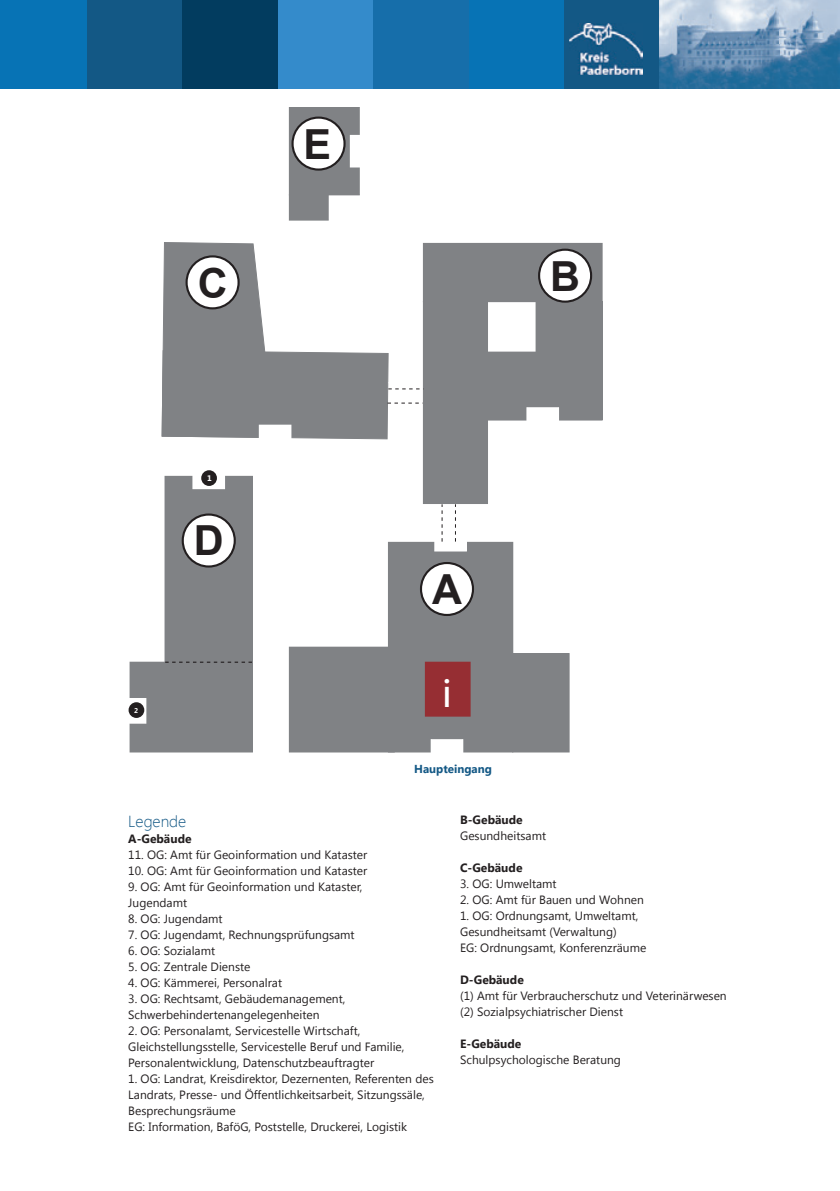
<style>
.page{position:relative;width:840px;height:1191px;background:#fff}
.page>*{position:absolute;margin:0;border:0;box-sizing:border-box;transform-origin:0 0}
.t1{font:41.6px "Myriad Pro";color:#fff}
.t2{font:700 41.4px "Arial";color:#231f20}
.t3{font:300 16px "Segoe UI";color:#135885}
.t4{font:12px/16px "Segoe UI";color:#231f20}
.t5{font:700 12px "Segoe UI";color:#231f20}
.t6{font:700 11.6px "Segoe UI";color:#135885}
.t7{font:700 8px "Segoe UI";color:#fff}
.t8{font:700 7px "Segoe UI";color:#fff}
</style>
<div class="page">
<div style="left:87px;top:0;width:95px;height:88px;background:#135885"></div>
<div style="left:278px;top:0;width:95px;height:88px;background:#348bcb"></div>
<div style="left:468px;top:0;width:96px;height:88px;background:#0773b5"></div>
<div style="left:564px;top:0;width:95px;height:88px;background:#135885"></div>
<div style="left:182px;top:0;width:96px;height:88px;background:#023c5f"></div>
<div style="left:0;top:0;width:87px;height:88px;background:#0773b5"></div>
<div style="left:373px;top:0;width:95px;height:88px;background:#166eaa"></div>
<img style="left:659px;top:0;width:180px;height:88px">
<img style="left:569px;top:23px;width:73px;height:51px">
<div style="left:130px;top:662px;width:122px;height:90px;background:#808285"></div>
<div style="left:165px;top:476px;width:87px;height:194px;background:#808285"></div>
<div style="left:423px;top:243px;width:178px;height:59px;background:#808285"></div>
<div style="left:423px;top:302px;width:64px;height:201px;background:#808285"></div>
<div style="left:535px;top:302px;width:66px;height:118px;background:#808285"></div>
<div style="left:535px;top:301px;width:67px;height:119px;border:1px solid #808285"></div>
<div style="left:487px;top:352px;width:48px;height:68px;background:#808285"></div>
<div style="left:388px;top:542px;width:124px;height:210px;background:#808285"></div>
<div style="left:512px;top:653px;width:56px;height:99px;background:#808285"></div>
<div style="left:512px;top:653px;width:57px;height:99px;border:1px solid #808285"></div>
<div style="left:289px;top:647px;width:105px;height:105px;background:#808285"></div>
<div style="left:289px;top:107px;width:70px;height:88px;background:#808285"></div>
<div style="left:289px;top:195px;width:39px;height:25px;background:#808285"></div>
<div style="left:425px;top:662px;width:45px;height:54px;background:#962e33"></div>
<div style="left:526px;top:408px;width:32px;height:24px;background:#fff"></div>
<div style="left:526px;top:407px;width:32px;height:26px;border:1px solid #fff"></div>
<div style="left:431px;top:739px;width:31px;height:25px;background:#fff"></div>
<div style="left:430px;top:739px;width:33px;height:25px;border:1px solid #fff"></div>
<div style="left:421px;top:563px;width:51px;height:52px;background:#fff;border-radius:50%"></div>
<div style="left:419px;top:562px;width:55px;height:54px;border:2px solid #231f20;border-radius:50%"></div>
<div style="left:539px;top:250px;width:51px;height:52px;background:#fff;border-radius:50%"></div>
<div style="left:537px;top:249px;width:55px;height:54px;border:2px solid #231f20;border-radius:50%"></div>
<div style="left:183px;top:514px;width:51px;height:52px;background:#fff;border-radius:50%"></div>
<div style="left:181px;top:513px;width:55px;height:54px;border:2px solid #231f20;border-radius:50%"></div>
<div style="left:292px;top:118px;width:52px;height:52px;background:#fff;border-radius:50%"></div>
<div style="left:291px;top:117px;width:54px;height:54px;border:2px solid #231f20;border-radius:50%"></div>
<svg style="left:165px;top:661px;width:87px;height:2px"></svg>
<div style="left:434px;top:526px;width:32px;height:25px;background:#fff"></div>
<svg style="left:441px;top:504px;width:1px;height:37px"></svg>
<div style="left:114px;top:698px;width:32px;height:25px;background:#fff"></div>
<div style="left:193px;top:464px;width:31px;height:24px;background:#fff"></div>
<div style="left:192px;top:464px;width:33px;height:25px;border:1px solid #fff"></div>
<svg style="left:161px;top:242px;width:262px;height:197px"></svg>
<div style="left:259px;top:425px;width:32px;height:25px;background:#fff"></div>
<div style="left:350px;top:135px;width:25px;height:32px;background:#fff"></div>
<div style="left:201px;top:470px;width:16px;height:16px;background:#231f20;border-radius:50%"></div>
<div style="left:128px;top:702px;width:16px;height:16px;background:#231f20;border-radius:50%"></div>
<svg style="left:455px;top:504px;width:1px;height:37px"></svg>
<h2 class="t2" style="left:303px;top:117px;width:29px">E</h2>
<h2 class="t2" style="left:197px;top:256px;width:31px">C</h2>
<h2 class="t2" style="left:550px;top:249px;width:31px">B</h2>
<p class="t7" style="left:207px;top:472px;width:6px">1</p>
<h2 class="t2" style="left:194px;top:512px;width:31px">D</h2>
<p class="t8" style="left:134px;top:705px;width:8px">22</p>
<h2 class="t2" style="left:432px;top:562px;width:31px">A</h2>
<h1 class="t1" style="left:442px;top:667px;width:11px">i</h1>
<p class="t6" style="left:414px;top:760px;width:79px">Haupteingang</p>
<h3 class="t3" style="left:128px;top:810px;width:60px">Legende</h3>
<p class="t5" style="left:128px;top:830px;width:65px">A-Gebäude</p>
<p class="t4" style="left:128px;top:846px;width:240px">11. OG: Amt für Geoinformation und Kataster</p>
<p class="t4" style="left:128px;top:862px;width:240px">10. OG: Amt für Geoinformation und Kataster</p>
<p class="t4" style="left:128px;top:878px;width:236px">9. OG: Amt für Geoinformation und Kataster,<br>Jugendamt</p>
<p class="t4" style="left:128px;top:910px;width:96px">8. OG: Jugendamt</p>
<p class="t4" style="left:128px;top:926px;width:228px">7. OG: Jugendamt, Rechnungsprüfungsamt</p>
<p class="t4" style="left:128px;top:942px;width:88px">6. OG: Sozialamt</p>
<p class="t4" style="left:128px;top:958px;width:123px">5. OG: Zentrale Dienste</p>
<p class="t4" style="left:128px;top:974px;width:155px">4. OG: Kämmerei, Personalrat</p>
<p class="t4" style="left:128px;top:990px;width:218px">3. OG: Rechtsamt, Gebäudemanagement,<br>Schwerbehindertenangelegenheiten</p>
<p class="t4" style="left:128px;top:1022px;width:277px">2. OG: Personalamt, Servicestelle Wirtschaft,<br>Gleichstellungsstelle, Servicestelle Beruf und Familie,<br>Personalentwicklung, Datenschutzbeauftragter</p>
<p class="t4" style="left:128px;top:1070px;width:307px">1. OG: Landrat, Kreisdirektor, Dezernenten, Referenten des Landrats, Presse- und Öffentlichkeitsarbeit, Sitzungssäle, Besprechungsräume<br>EG: Information, BaföG, Poststelle, Druckerei, Logistik</p>
<p class="t5" style="left:460px;top:811px;width:64px">B-Gebäude</p>
<p class="t4" style="left:460px;top:827px;width:87px">Gesundheitsamt</p>
<p class="t5" style="left:460px;top:859px;width:64px">C-Gebäude</p>
<p class="t4" style="left:460px;top:875px;width:98px">3. OG: Umweltamt</p>
<p class="t4" style="left:460px;top:891px;width:185px">2. OG: Amt für Bauen und Wohnen</p>
<p class="t4" style="left:460px;top:907px;width:188px">1. OG: Ordnungsamt, Umweltamt,<br>Gesundheitsamt (Verwaltung)<br>EG: Ordnungsamt, Konferenzräume</p>
<p class="t5" style="left:460px;top:971px;width:65px">D-Gebäude</p>
<p class="t4" style="left:460px;top:987px;width:268px">(1) Amt für Verbraucherschutz und Veterinärwesen (2) Sozialpsychiatrischer Dienst</p>
<p class="t5" style="left:460px;top:1035px;width:63px">E-Gebäude</p>
<p class="t4" style="left:460px;top:1051px;width:162px">Schulpsychologische Beratung</p>
</div>
